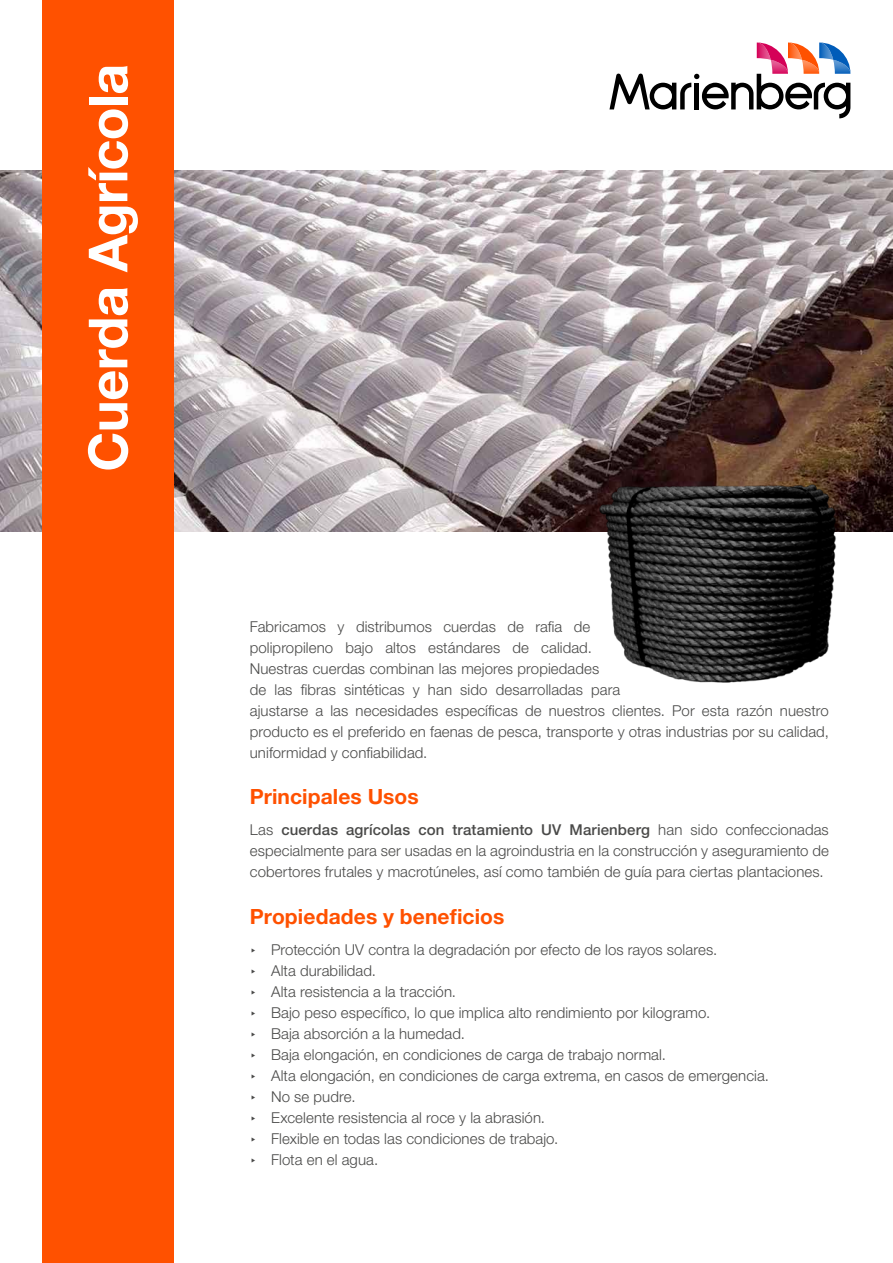
<style>
.page{position:relative;width:893px;height:1263px;background:#fff}
.page>*{position:absolute;margin:0;border:0;box-sizing:border-box;transform-origin:0 0}
.t1{font:700 54px "Helvetica Neue LT Std";letter-spacing:-.01em;color:#fff}
.t2{font:700 21px "Helvetica Neue LT Std";letter-spacing:.005em;color:#ff5100}
.t3{font:300 15px/21px "Helvetica Neue LT Std";letter-spacing:.005em;color:#4a4a49}
.s1{font-weight:500}
</style>
<div class="page">
<img style="left:0;top:170px;width:893px;height:361px">
<div style="left:43px;top:0;width:131px;height:1263px;background:#ff5100"></div>
<svg style="left:609px;top:43px;width:241px;height:75px"></svg>
<img style="left:588px;top:469px;width:258px;height:214px">
<h1 class="t1" style="left:75px;top:472px;width:409px;rotate:-90deg">Cuerda Agrícola</h1>
<p class="t3" style="left:250px;top:615px;width:581px">Fabricamos y distribumos cuerdas de rafia de<br>polipropileno bajo altos estándares de calidad.<br>Nuestras cuerdas combinan las mejores propiedades<br>de las fibras sintéticas y han sido desarrolladas para<br>ajustarse a las necesidades específicas de nuestros clientes. Por esta razón nuestro producto es el preferido en faenas de pesca, transporte y otras industrias por su calidad, uniformidad y confiabilidad.</p>
<h2 class="t2" style="left:250px;top:783px;width:170px">Principales Usos</h2>
<p class="t3" style="left:250px;top:819px;width:581px;text-align:justify">Las <span class="s1">cuerdas agrícolas con tratamiento UV Marienberg</span> han sido confeccionadas especialmente para ser usadas en la agroindustria en la construcción y aseguramiento de cobertores frutales y macrotúneles, así como también de guía para ciertas plantaciones.</p>
<h2 class="t2" style="left:250px;top:903px;width:256px">Propiedades y beneficios</h2>
<p class="t3" style="left:250px;top:939px;width:521px">▸ Protección UV contra la degradación por efecto de los rayos solares.<br>▸ Alta durabilidad.<br>▸ Alta resistencia a la tracción.<br>▸ Bajo peso específico, lo que implica alto rendimiento por kilogramo.<br>▸ Baja absorción a la humedad.<br>▸ Baja elongación, en condiciones de carga de trabajo normal.<br>▸ Alta elongación, en condiciones de carga extrema, en casos de emergencia. ▸ No se pudre.<br>▸ Excelente resistencia al roce y la abrasión.<br>▸ Flexible en todas las condiciones de trabajo.<br>▸ Flota en el agua.</p>
</div>
